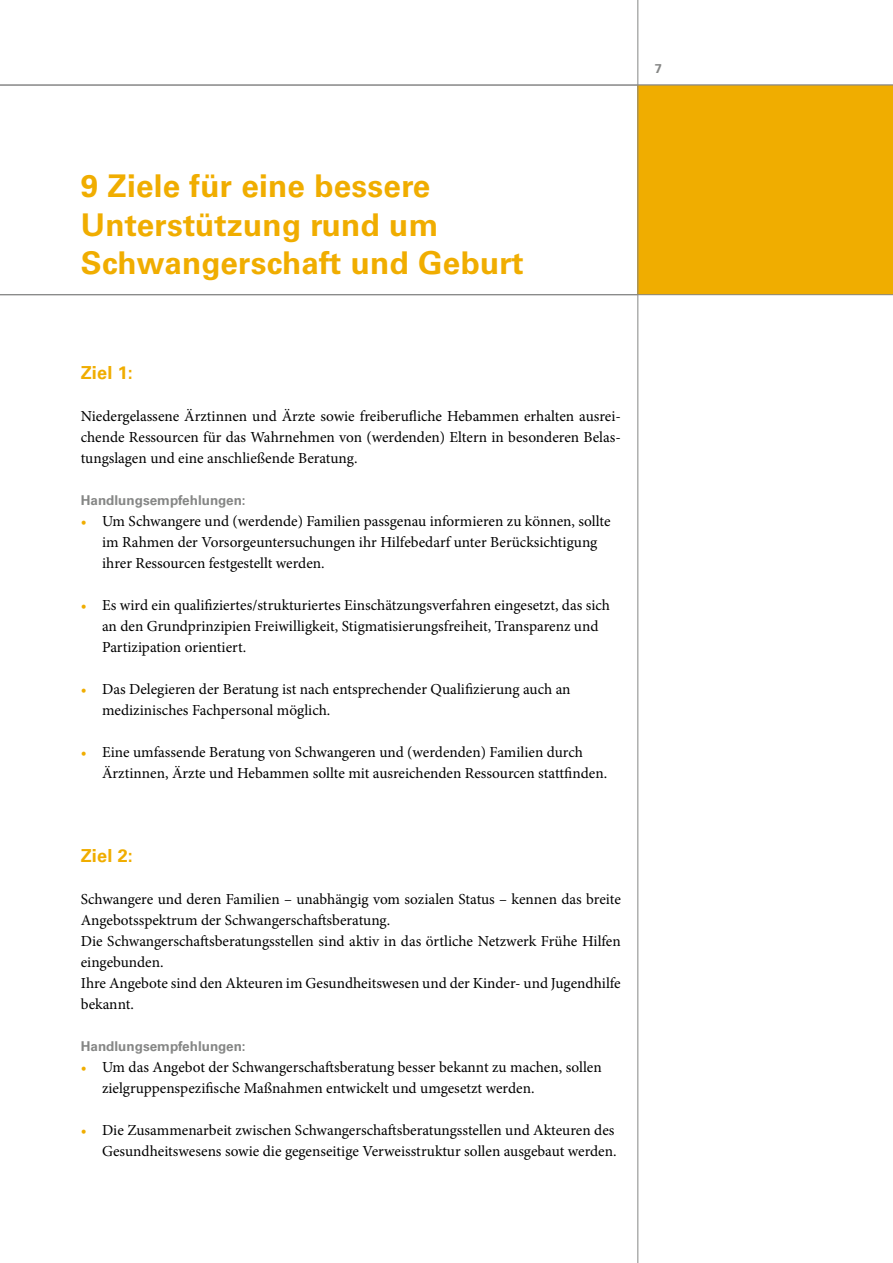
<style>
.page{position:relative;width:893px;height:1263px;background:#fff}
.page>*{position:absolute;margin:0;border:0;box-sizing:border-box;transform-origin:0 0}
.Eck_Ü1_jetzt_H2{font:700 31.35px/38.4px "Univers LT Std";letter-spacing:.01em;color:#f0ad00}
.Ü2_jetzt_H3{font:700 18px "Univers LT Std";letter-spacing:.01em;color:#f0ad00}
.Lauftext_o_E{font:15.3px/21px "Minion Pro";color:#000}
.Handlungsempf_H4{font:700 13.5px "Univers LT Std";color:#868786}
.t1{font:700 12.75px "Univers LT Std";color:#868786}
.s1{color:#f0ad00}
</style>
<div class="page">
<div style="left:638px;top:85px;width:255px;height:210px;background:#f0ad00"></div>
<hr style="left:0;top:294px;width:893px;height:1px;background:#868786">
<hr style="left:0;top:85px;width:893px;height:1px;background:#868786">
<hr style="left:637px;top:0;width:1px;height:1263px;background:#868786">
<p class="t1" style="left:655px;top:61px;width:9px">7</p>
<h2 class="Eck_Ü1_jetzt_H2" style="left:81px;top:167px;width:444px">9 Ziele für eine bessere<br>Unterstützung rund um<br>Schwangerschaft und Geburt</h2>
<h3 class="Ü2_jetzt_H3" style="left:81px;top:362px;width:54px">Ziel 1:</h3>
<p class="Lauftext_o_E" style="left:81px;top:406px;width:542px;text-align:justify">Niedergelassene Ärztinnen und Ärzte sowie freiberufliche Hebammen erhalten ausrei&shy;chende Ressourcen für das Wahrnehmen von (werdenden) Eltern in besonderen Belas&shy;tungslagen und eine anschließende Beratung.</p>
<h4 class="Handlungsempf_H4" style="left:81px;top:492px;width:166px">Handlungsempfehlungen:</h4>
<p class="Lauftext_o_E" style="left:102px;top:511px;width:510px;text-indent:-21px"><span class="s1">•</span> Um Schwangere und (werdende) Familien passgenau informieren zu können, sollte im Rahmen der Vorsorgeuntersuchungen ihr Hilfebedarf unter Berücksichtigung ihrer Ressourcen festgestellt werden.</p>
<p class="Lauftext_o_E" style="left:102px;top:595px;width:510px;text-indent:-21px"><span class="s1">•</span> Es wird ein qualifiziertes/strukturiertes Einschätzungsverfahren eingesetzt, das sich an den Grundprinzipien Freiwilligkeit, Stigmatisierungsfreiheit, Transparenz und<br>Partizipation orientiert.</p>
<p class="Lauftext_o_E" style="left:102px;top:679px;width:470px;text-indent:-21px"><span class="s1">•</span> Das Delegieren der Beratung ist nach entsprechender Qualifizierung auch an medizinisches Fachpersonal möglich.</p>
<p class="Lauftext_o_E" style="left:102px;top:742px;width:507px;text-indent:-21px"><span class="s1">•</span> Eine umfassende Beratung von Schwangeren und (werdenden) Familien durch<br>Ärztinnen, Ärzte und Hebammen sollte mit ausreichenden Ressourcen stattfinden.</p>
<h3 class="Ü2_jetzt_H3" style="left:81px;top:845px;width:54px">Ziel 2:</h3>
<p class="Lauftext_o_E" style="left:81px;top:889px;width:541px">Schwangere und deren Familien – unabhängig vom sozialen Status – kennen das breite<br>Angebotsspektrum der Schwangerschaftsberatung.</p>
<p class="Lauftext_o_E" style="left:81px;top:931px;width:542px">Die Schwangerschaftsberatungsstellen sind aktiv in das örtliche Netzwerk Frühe Hilfen eingebunden.</p>
<p class="Lauftext_o_E" style="left:81px;top:973px;width:541px">Ihre Angebote sind den Akteuren im Gesundheitswesen und der Kinder- und Jugendhilfe bekannt.</p>
<h4 class="Handlungsempf_H4" style="left:81px;top:1038px;width:166px">Handlungsempfehlungen:</h4>
<p class="Lauftext_o_E" style="left:102px;top:1057px;width:501px;text-indent:-21px"><span class="s1">•</span> Um das Angebot der Schwangerschaftsberatung besser bekannt zu machen, sollen zielgruppenspezifische Maßnahmen entwickelt und umgesetzt werden.</p>
<p class="Lauftext_o_E" style="left:81px;top:1120px;width:537px;text-align:right"><span class="s1">•</span> Die Zusammenarbeit zwischen Schwangerschaftsberatungsstellen und Akteuren des<br>Gesundheitswesens sowie die gegenseitige Verweisstruktur sollen ausgebaut werden.</p>
</div>
